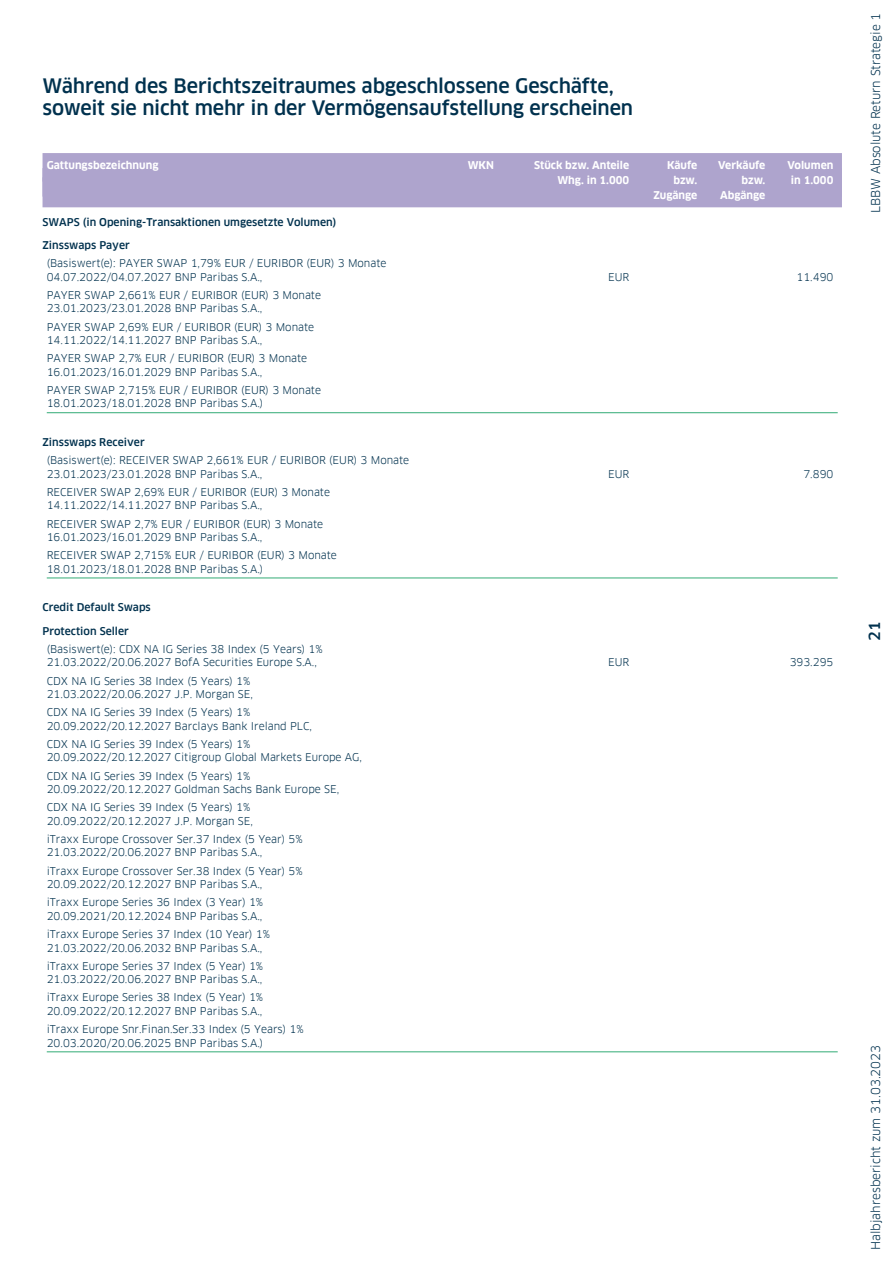
<style>
.page{position:relative;width:893px;height:1263px;background:#fff}
.page>*{position:absolute;margin:0;border:0;box-sizing:border-box;transform-origin:0 0}
.t1{font:500 19.5px/21.8px "Clanfor LBBW";letter-spacing:-.01em;color:#00314e}
.t2{font:500 15px "Clanfor LBBW";color:#00314e}
.t3{font:12px "Clanfor LBBW";color:#00314e}
.t4{font:10.5px/13.5px "Clanfor LBBW";color:#00314e}
.t5{font:500 10.5px "Clanfor LBBW";color:#00314e}
.t6{font:700 10.5px "Clanfor LBBW";color:#fff}
</style>
<div class="page">
<div style="left:43px;top:153px;width:799px;height:29px;background:#aea4cd"></div>
<div style="left:43px;top:177px;width:799px;height:30px;background:#aea4cd"></div>
<hr style="left:47px;top:412px;width:791px;height:1px;background:#32ab76">
<hr style="left:47px;top:578px;width:791px;height:1px;background:#32ab76">
<hr style="left:47px;top:1051px;width:791px;height:1px;background:#32ab76">
<h1 class="t1" style="left:43px;top:75px;width:592px">Während des Berichtszeitraumes abgeschlossene Geschäfte, soweit sie nicht mehr in der Vermögensaufstellung erscheinen</h1>
<p class="t6" style="left:47px;top:159px;width:113px">Gattungsbezeichnung</p>
<p class="t6" style="left:468px;top:159px;width:28px">WKN</p>
<p class="t6" style="left:534px;top:159px;width:97px">Stück bzw. Anteile</p>
<p class="t6" style="left:667px;top:159px;width:32px">Käufe</p>
<p class="t6" style="left:718px;top:159px;width:49px">Verkäufe</p>
<p class="t6" style="left:787px;top:159px;width:47px">Volumen</p>
<p class="t6" style="left:557px;top:174px;width:73px">Whg. in 1.000</p>
<p class="t6" style="left:673px;top:174px;width:25px">bzw.</p>
<p class="t6" style="left:741px;top:174px;width:25px">bzw.</p>
<p class="t6" style="left:791px;top:174px;width:44px">in 1.000</p>
<p class="t6" style="left:653px;top:189px;width:45px">Zugänge</p>
<p class="t6" style="left:720px;top:189px;width:47px">Abgänge</p>
<p class="t5" style="left:42px;top:216px;width:295px">SWAPS (in Opening-Transaktionen umgesetzte Volumen)</p>
<p class="t5" style="left:42px;top:239px;width:89px">Zinsswaps Payer</p>
<p class="t4" style="left:47px;top:257px;width:341px">(Basiswert(e): PAYER SWAP 1,79% EUR / EURIBOR (EUR) 3 Monate<br>04.07.2022/04.07.2027 BNP Paribas S.A.,</p>
<p class="t4" style="left:608px;top:270px;width:23px">EUR</p>
<p class="t4" style="left:796px;top:270px;width:38px">11.490</p>
<p class="t4" style="left:47px;top:288px;width:276px">PAYER SWAP 2,661% EUR / EURIBOR (EUR) 3 Monate<br>23.01.2023/23.01.2028 BNP Paribas S.A.,</p>
<p class="t4" style="left:47px;top:320px;width:269px">PAYER SWAP 2,69% EUR / EURIBOR (EUR) 3 Monate<br>14.11.2022/14.11.2027 BNP Paribas S.A.,</p>
<p class="t4" style="left:47px;top:352px;width:262px">PAYER SWAP 2,7% EUR / EURIBOR (EUR) 3 Monate<br>16.01.2023/16.01.2029 BNP Paribas S.A.,</p>
<p class="t4" style="left:47px;top:383px;width:276px">PAYER SWAP 2,715% EUR / EURIBOR (EUR) 3 Monate<br>18.01.2023/18.01.2028 BNP Paribas S.A.)</p>
<p class="t5" style="left:42px;top:436px;width:104px">Zinsswaps Receiver</p>
<p class="t4" style="left:47px;top:453px;width:364px">(Basiswert(e): RECEIVER SWAP 2,661% EUR / EURIBOR (EUR) 3 Monate<br>23.01.2023/23.01.2028 BNP Paribas S.A.,</p>
<p class="t4" style="left:47px;top:485px;width:285px">RECEIVER SWAP 2,69% EUR / EURIBOR (EUR) 3 Monate<br>14.11.2022/14.11.2027 BNP Paribas S.A.,</p>
<p class="t4" style="left:47px;top:517px;width:278px">RECEIVER SWAP 2,7% EUR / EURIBOR (EUR) 3 Monate<br>16.01.2023/16.01.2029 BNP Paribas S.A.,</p>
<p class="t4" style="left:47px;top:549px;width:292px">RECEIVER SWAP 2,715% EUR / EURIBOR (EUR) 3 Monate<br>18.01.2023/18.01.2028 BNP Paribas S.A.)</p>
<p class="t5" style="left:42px;top:601px;width:110px">Credit Default Swaps</p>
<p class="t5" style="left:42px;top:625px;width:88px">Protection Seller</p>
<p class="t4" style="left:47px;top:642px;width:277px">(Basiswert(e): CDX NA IG Series 38 Index (5 Years) 1%<br>21.03.2022/20.06.2027 BofA Securities Europe S.A.,</p>
<p class="t4" style="left:47px;top:674px;width:208px">CDX NA IG Series 38 Index (5 Years) 1%<br>21.03.2022/20.06.2027 J.P. Morgan SE,</p>
<p class="t4" style="left:47px;top:706px;width:267px">CDX NA IG Series 39 Index (5 Years) 1%<br>20.09.2022/20.12.2027 Barclays Bank Ireland PLC,</p>
<p class="t4" style="left:47px;top:737px;width:317px">CDX NA IG Series 39 Index (5 Years) 1%<br>20.09.2022/20.12.2027 Citigroup Global Markets Europe AG,</p>
<p class="t4" style="left:47px;top:769px;width:294px">CDX NA IG Series 39 Index (5 Years) 1%<br>20.09.2022/20.12.2027 Goldman Sachs Bank Europe SE,</p>
<p class="t4" style="left:47px;top:801px;width:208px">CDX NA IG Series 39 Index (5 Years) 1%<br>20.09.2022/20.12.2027 J.P. Morgan SE,</p>
<p class="t4" style="left:47px;top:832px;width:257px">iTraxx Europe Crossover Ser.37 Index (5 Year) 5%<br>21.03.2022/20.06.2027 BNP Paribas S.A.,</p>
<p class="t4" style="left:47px;top:864px;width:257px">iTraxx Europe Crossover Ser.38 Index (5 Year) 5%<br>20.09.2022/20.12.2027 BNP Paribas S.A.,</p>
<p class="t4" style="left:47px;top:896px;width:218px">iTraxx Europe Series 36 Index (3 Year) 1%<br>20.09.2021/20.12.2024 BNP Paribas S.A.,</p>
<p class="t4" style="left:47px;top:927px;width:225px">iTraxx Europe Series 37 Index (10 Year) 1%<br>21.03.2022/20.06.2032 BNP Paribas S.A.,</p>
<p class="t4" style="left:47px;top:959px;width:218px">iTraxx Europe Series 37 Index (5 Year) 1%<br>21.03.2022/20.06.2027 BNP Paribas S.A.,</p>
<p class="t4" style="left:47px;top:991px;width:218px">iTraxx Europe Series 38 Index (5 Year) 1%<br>20.09.2022/20.12.2027 BNP Paribas S.A.,</p>
<p class="t4" style="left:47px;top:1022px;width:258px">iTraxx Europe Snr.Finan.Ser.33 Index (5 Years) 1%<br>20.03.2020/20.06.2025 BNP Paribas S.A.)</p>
<p class="t4" style="left:608px;top:467px;width:23px">EUR</p>
<p class="t4" style="left:803px;top:467px;width:32px">7.890</p>
<p class="t4" style="left:608px;top:656px;width:23px">EUR</p>
<p class="t4" style="left:790px;top:656px;width:45px">393.295</p>
<p class="t3" style="left:869px;top:213px;width:202px;rotate:-90deg">LBBW Absolute Return Strategie 1</p>
<h2 class="t2" style="left:866px;top:641px;width:21px;rotate:-90deg">21</h2>
<p class="t3" style="left:869px;top:1250px;width:207px;rotate:-90deg">Halbjahresbericht zum 31.03.2023</p>
</div>
